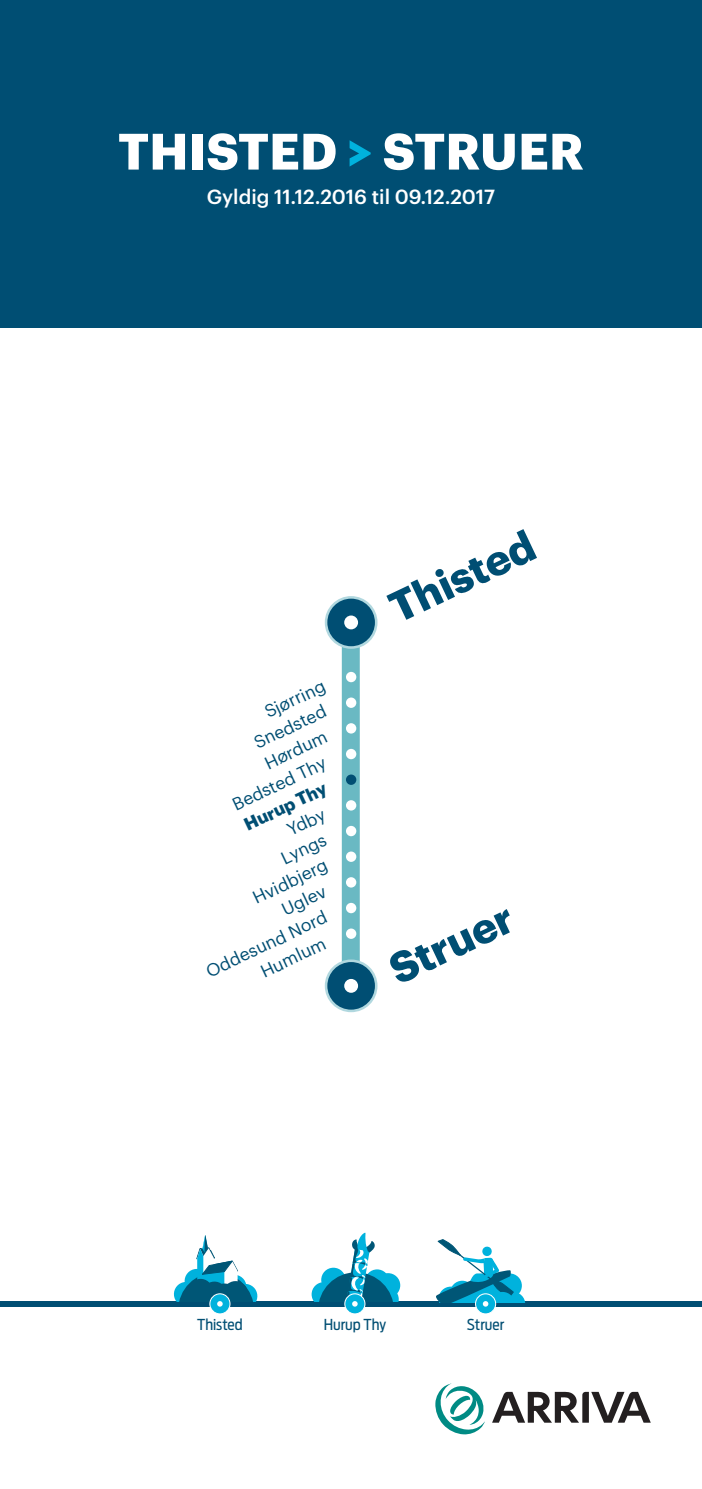
<style>
.page{position:relative;width:702px;height:1489px;background:#fff}
.page>*{position:absolute;margin:0;border:0;box-sizing:border-box;transform-origin:0 0}
.t1{font:700 50px "Graphik";letter-spacing:.005em;color:#fff}
.t2{font:700 42.25px "Graphik";color:#004e73}
.Header_right_fodnote{font:500 20px "Graphik";color:#fff}
.t3{font:17.5px "Graphik";color:#004e73}
.t4{font:700 17.5px "Graphik";color:#004e73}
.t5{font:15px "Antenna Cond";color:#004e73}
.s1{color:#00b2dd}
</style>
<div class="page">
<div style="left:0;top:1301px;width:702px;height:5px;background:#004e73"></div>
<div style="left:210px;top:1293px;width:20px;height:20px;background:#00b2dd;border-radius:50%"></div>
<div style="left:209px;top:1293px;width:21px;height:21px;border:1px solid #fff;border-radius:50%"></div>
<svg style="left:173px;top:1235px;width:85px;height:71px"></svg>
<div style="left:345px;top:1293px;width:20px;height:20px;background:#00b2dd;border-radius:50%"></div>
<div style="left:344px;top:1293px;width:21px;height:21px;border:1px solid #fff;border-radius:50%"></div>
<svg style="left:311px;top:1232px;width:88px;height:74px"></svg>
<div style="left:475px;top:1293px;width:20px;height:20px;background:#00b2dd;border-radius:50%"></div>
<div style="left:475px;top:1293px;width:21px;height:21px;border:1px solid #fff;border-radius:50%"></div>
<svg style="left:436px;top:1239px;width:89px;height:67px"></svg>
<div style="left:342px;top:631px;width:18px;height:353px;background:#6ab9c3"></div>
<div style="left:326px;top:960px;width:50px;height:50px;background:#004e73;border-radius:50%"></div>
<div style="left:325px;top:959px;width:52px;height:53px;border:3px solid #b1d8df;border-radius:50%"></div>
<div style="left:344px;top:978px;width:14px;height:14px;background:#fff;border-radius:50%"></div>
<div style="left:326px;top:597px;width:50px;height:50px;background:#004e73;border-radius:50%"></div>
<div style="left:325px;top:596px;width:52px;height:52px;border:3px solid #b1d8df;border-radius:50%"></div>
<div style="left:344px;top:615px;width:14px;height:14px;background:#fff;border-radius:50%"></div>
<div style="left:346px;top:902px;width:10px;height:11px;background:#fff;border-radius:50%"></div>
<div style="left:346px;top:877px;width:10px;height:10px;background:#fff;border-radius:50%"></div>
<div style="left:346px;top:928px;width:10px;height:10px;background:#fff;border-radius:50%"></div>
<div style="left:346px;top:697px;width:10px;height:11px;background:#fff;border-radius:50%"></div>
<div style="left:346px;top:671px;width:10px;height:11px;background:#fff;border-radius:50%"></div>
<div style="left:346px;top:748px;width:10px;height:11px;background:#fff;border-radius:50%"></div>
<div style="left:346px;top:723px;width:10px;height:10px;background:#fff;border-radius:50%"></div>
<div style="left:346px;top:800px;width:10px;height:10px;background:#fff;border-radius:50%"></div>
<div style="left:346px;top:774px;width:10px;height:10px;background:#004e73;border-radius:50%"></div>
<div style="left:346px;top:851px;width:10px;height:10px;background:#fff;border-radius:50%"></div>
<div style="left:346px;top:825px;width:10px;height:11px;background:#fff;border-radius:50%"></div>
<svg style="left:435px;top:1383px;width:50px;height:51px"></svg>
<svg style="left:492px;top:1391px;width:158px;height:31px"></svg>
<div style="left:0;top:0;width:702px;height:327px;background:#004e73"></div>
<p class="t1" style="left:118px;top:113px;width:467px">THISTED <span class="s1">&gt;</span> STRUER</p>
<p class="Header_right_fodnote" style="left:207px;top:182px;width:290px">Gyldig 11.12.2016 til 09.12.2017</p>
<p class="t3" style="left:260px;top:700px;width:67px;rotate:-25deg">Sjørring</p>
<p class="t3" style="left:249px;top:731px;width:79px;rotate:-25deg">Snedsted</p>
<p class="t3" style="left:260px;top:752px;width:68px;rotate:-25deg">Hørdum</p>
<p class="t3" style="left:228px;top:793px;width:103px;rotate:-25deg">Bedsted Thy</p>
<p class="t4" style="left:239px;top:812px;width:91px;rotate:-25deg">Hurup Thy</p>
<p class="t3" style="left:282px;top:818px;width:42px;rotate:-25deg">Ydby</p>
<p class="t3" style="left:277px;top:847px;width:49px;rotate:-25deg">Lyngs</p>
<p class="t3" style="left:248px;top:886px;width:82px;rotate:-25deg">Hvidbjerg</p>
<p class="t3" style="left:277px;top:898px;width:48px;rotate:-25deg">Uglev</p>
<p class="t3" style="left:201px;top:959px;width:133px;rotate:-25deg">Oddesund Nord</p>
<p class="t3" style="left:256px;top:960px;width:71px;rotate:-25deg">Humlum</p>
<p class="t2" style="left:378px;top:579px;width:157px;rotate:-25deg">Thisted</p>
<p class="t2" style="left:378px;top:941px;width:133px;rotate:-25deg">Struer</p>
<p class="t5" style="left:197px;top:1315px;width:47px">Thisted</p>
<p class="t5" style="left:323px;top:1315px;width:64px">Hurup Thy</p>
<p class="t5" style="left:467px;top:1315px;width:39px">Struer</p>
</div>
